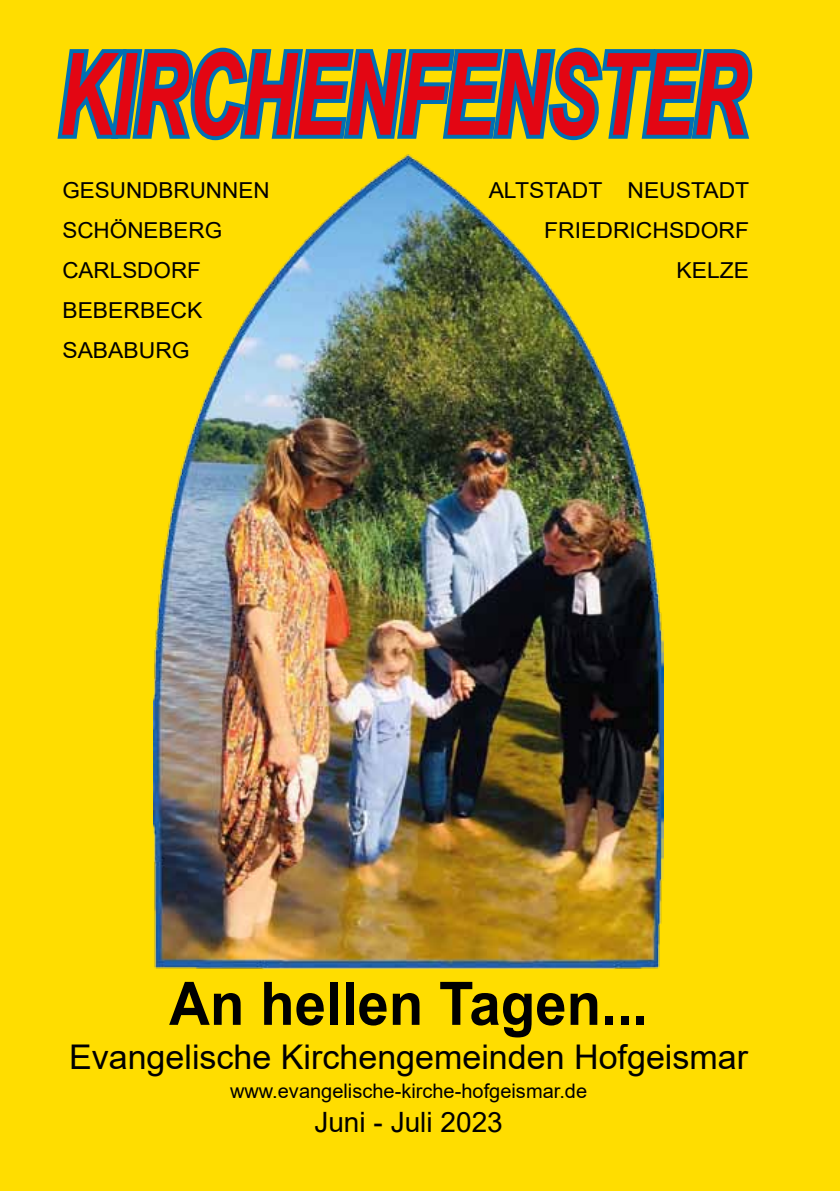
<style>
.page{position:relative;width:840px;height:1191px;background:#fff}
.page>*{position:absolute;margin:0;border:0;box-sizing:border-box;transform-origin:0 0}
.t1{font:italic 700 114px "Arial";color:#e30613;scale:.65 1}
.t2{font:700 60px "Arial";color:#000;scale:.94 1}
.t3{font:34px "Arial";color:#000}
.t4{font:28px "Arial";color:#000}
.t5{font:22px/40px "Arial";color:#000;scale:1.04 1}
.t6{font:22px "Arial";color:#000}
.t7{font:20px "Arial";color:#000}
</style>
<div class="page">
<div style="left:0;top:0;width:839px;height:1191px;background:#fd0"></div>
<img style="left:153px;top:153px;width:510px;height:816px">
<svg style="left:53px;top:39px;width:704px;height:109px;background:#7ea55a"></svg>
<h1 class="t1" style="left:59px;top:19px;width:1058px">KIRCHENFENSTER</h1>
<p class="t6" style="left:62px;top:175px;width:208px">GESUNDBRUNNEN</p>
<p class="t5" style="left:488px;top:170px;width:252px">ALTSTADT NEUSTADT</p>
<p class="t6" style="left:62px;top:215px;width:161px">SCHÖNEBERG</p>
<p class="t5" style="left:544px;top:210px;width:198px">FRIEDRICHSDORF</p>
<p class="t6" style="left:62px;top:255px;width:140px">CARLSDORF</p>
<p class="t5" style="left:676px;top:250px;width:71px">KELZE</p>
<p class="t5" style="left:62px;top:290px;width:136px">BEBERBECK<br>SABABURG</p>
<h2 class="t2" style="left:169px;top:961px;width:511px">An hellen Tagen...</h2>
<h3 class="t3" style="left:69px;top:1033px;width:680px">Evangelische Kirchengemeinden Hofgeismar</h3>
<p class="t7" style="left:230px;top:1077px;width:358px">www.evangelische-kirche-hofgeismar.de</p>
<p class="t4" style="left:314px;top:1102px;width:190px">Juni - Juli 2023</p>
</div>
